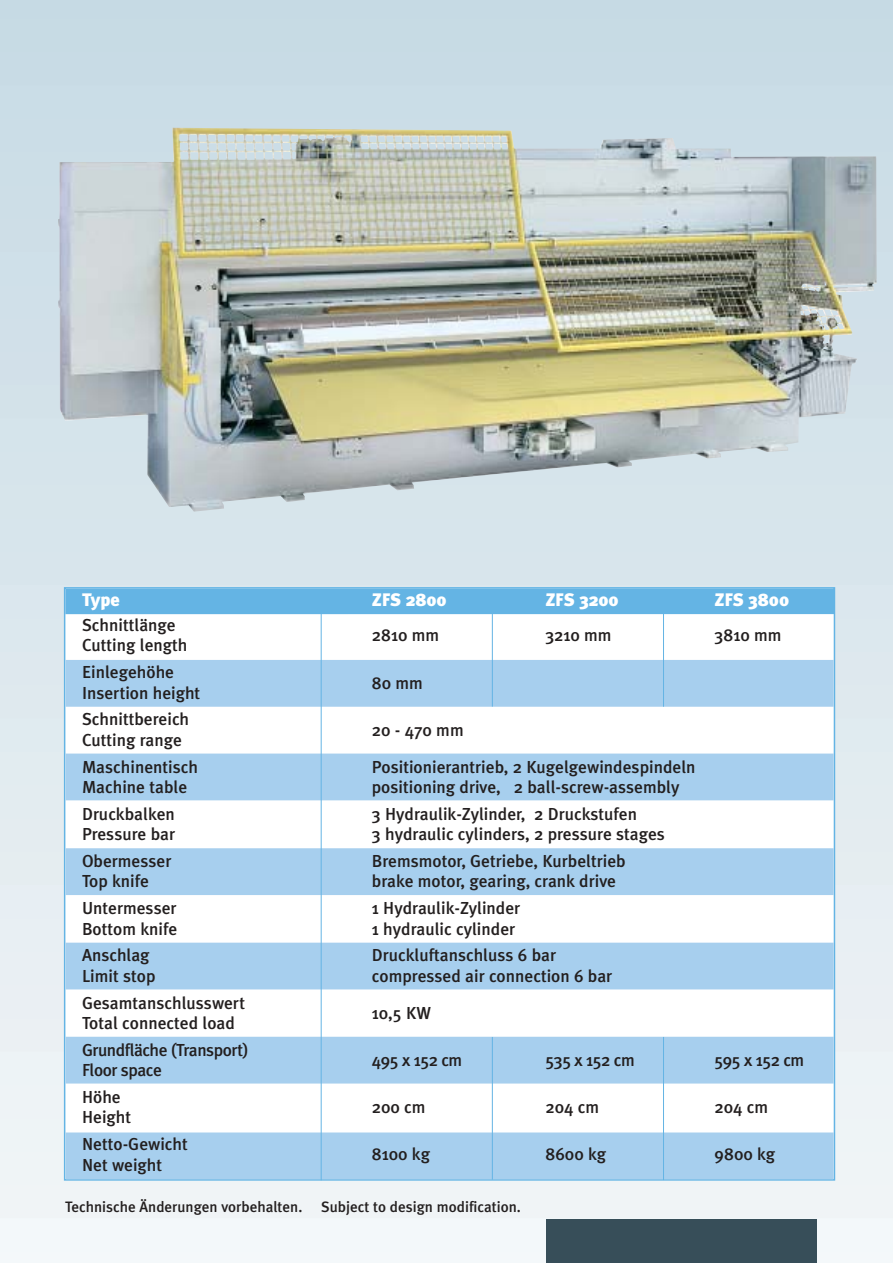
<style>
.page{position:relative;width:893px;height:1263px;background:#fff}
.page>*{position:absolute;margin:0;border:0;box-sizing:border-box;transform-origin:0 0}
.t1{font:900 18.15px "Meta Plus";color:#fff}
.t2{font:500 17.4px/20.4px "Meta Plus";color:#231f1f}
.t3{font:500 17.4px/20.4px "Meta Plus";letter-spacing:-.025em;color:#231f1f}
.t4{font:500 15.15px "Meta Plus";color:#231f1f}
</style>
<div class="page">
<div style="left:0;top:0;width:893px;height:27px;background:#c6dae4"></div>
<div style="left:0;top:11px;width:893px;height:50px;background:#c7dbe4"></div>
<div style="left:0;top:44px;width:893px;height:50px;background:#c8dbe5"></div>
<div style="left:0;top:77px;width:893px;height:50px;background:#cadde7"></div>
<div style="left:0;top:111px;width:893px;height:50px;background:#cbdde7"></div>
<div style="left:0;top:144px;width:893px;height:50px;background:#ccdee7"></div>
<div style="left:0;top:177px;width:893px;height:50px;background:#cddee7"></div>
<div style="left:0;top:211px;width:893px;height:50px;background:#cedee7"></div>
<div style="left:0;top:244px;width:893px;height:50px;background:#cfe0e9"></div>
<div style="left:0;top:277px;width:893px;height:50px;background:#d0e0e9"></div>
<div style="left:0;top:311px;width:893px;height:50px;background:#d1e0e9"></div>
<div style="left:0;top:344px;width:893px;height:50px;background:#d2e0e9"></div>
<div style="left:0;top:377px;width:893px;height:50px;background:#d3e2e9"></div>
<div style="left:0;top:411px;width:893px;height:49px;background:#d5e4eb"></div>
<div style="left:0;top:444px;width:893px;height:50px;background:#d6e4eb"></div>
<div style="left:0;top:477px;width:893px;height:50px;background:#d7e5eb"></div>
<div style="left:0;top:511px;width:893px;height:49px;background:#d7e5ec"></div>
<div style="left:0;top:544px;width:893px;height:50px;background:#d8e5ec"></div>
<div style="left:0;top:577px;width:893px;height:50px;background:#dbe7ee"></div>
<div style="left:0;top:610px;width:893px;height:50px;background:#dce8ee"></div>
<div style="left:0;top:644px;width:893px;height:50px;background:#dee8ee"></div>
<div style="left:0;top:677px;width:893px;height:50px;background:#dfe9ee"></div>
<div style="left:0;top:710px;width:893px;height:50px;background:#e0ebf0"></div>
<div style="left:0;top:744px;width:893px;height:50px;background:#e2ecf0"></div>
<div style="left:0;top:777px;width:893px;height:50px;background:#e3ecf0"></div>
<div style="left:0;top:810px;width:893px;height:50px;background:#e4ecf0"></div>
<div style="left:0;top:844px;width:893px;height:50px;background:#e5edf0"></div>
<div style="left:0;top:877px;width:893px;height:50px;background:#e7eef3"></div>
<div style="left:0;top:910px;width:893px;height:50px;background:#e8eff3"></div>
<div style="left:0;top:944px;width:893px;height:50px;background:#e9eff3"></div>
<div style="left:0;top:977px;width:893px;height:50px;background:#eaeff3"></div>
<div style="left:0;top:1010px;width:893px;height:50px;background:#ebf0f3"></div>
<div style="left:0;top:1044px;width:893px;height:50px;background:#edf3f6"></div>
<div style="left:0;top:1077px;width:893px;height:50px;background:#eef3f6"></div>
<div style="left:0;top:1110px;width:893px;height:50px;background:#eef4f6"></div>
<div style="left:0;top:1144px;width:893px;height:49px;background:#eff4f6"></div>
<div style="left:0;top:1177px;width:893px;height:50px;background:#f0f4f6"></div>
<div style="left:0;top:1210px;width:893px;height:50px;background:#f3f8fa"></div>
<div style="left:0;top:1244px;width:893px;height:19px;background:#f4f8fa"></div>
<img style="left:58px;top:128px;width:819px;height:384px">
<div style="left:65px;top:588px;width:769px;height:592px;background:#fff"></div>
<div style="left:66px;top:660px;width:768px;height:47px;background:#a7cfee"></div>
<div style="left:66px;top:753px;width:768px;height:47px;background:#a7cfee"></div>
<div style="left:66px;top:848px;width:768px;height:47px;background:#a7cfee"></div>
<div style="left:66px;top:943px;width:768px;height:46px;background:#a7cfee"></div>
<div style="left:66px;top:1037px;width:768px;height:46px;background:#a7cfee"></div>
<div style="left:66px;top:1132px;width:768px;height:47px;background:#a7cfee"></div>
<div style="left:65px;top:588px;width:769px;height:26px;background:#64b4e4"></div>
<hr style="left:321px;top:592px;width:1px;height:588px;background:#64b4e4">
<hr style="left:492px;top:1037px;width:1px;height:143px;background:#64b4e4">
<hr style="left:663px;top:1037px;width:1px;height:143px;background:#64b4e4">
<hr style="left:492px;top:597px;width:1px;height:110px;background:#64b4e4">
<hr style="left:663px;top:597px;width:1px;height:110px;background:#64b4e4">
<div style="left:546px;top:1219px;width:271px;height:44px;background:#374e59"></div>
<p class="t1" style="left:82px;top:589px;width:39px">Type</p>
<p class="t1" style="left:372px;top:589px;width:76px">ZFS 2800</p>
<p class="t1" style="left:545px;top:589px;width:75px">ZFS 3200</p>
<p class="t1" style="left:714px;top:589px;width:76px">ZFS 3800</p>
<p class="t2" style="left:82px;top:615px;width:107px">Schnittlänge<br>Cutting length</p>
<p class="t2" style="left:372px;top:625px;width:69px">2810 mm</p>
<p class="t2" style="left:545px;top:625px;width:68px">3210 mm</p>
<p class="t2" style="left:714px;top:625px;width:69px">3810 mm</p>
<p class="t2" style="left:82px;top:662px;width:120px">Einlegehöhe<br>Insertion height</p>
<p class="t2" style="left:372px;top:672px;width:53px">80 mm</p>
<p class="t2" style="left:82px;top:709px;width:109px">Schnittbereich<br>Cutting range</p>
<p class="t2" style="left:372px;top:719px;width:93px">20 - 470 mm</p>
<p class="t2" style="left:82px;top:756px;width:117px">Maschinentisch</p>
<p class="t2" style="left:372px;top:756px;width:325px">Positionierantrieb, 2 Kugelgewindespindeln</p>
<p class="t2" style="left:82px;top:777px;width:107px">Machine table</p>
<p class="t2" style="left:372px;top:777px;width:309px">positioning drive, 2 ball-screw-assembly</p>
<p class="t2" style="left:82px;top:803px;width:94px">Druckbalken</p>
<p class="t2" style="left:372px;top:803px;width:267px">3 Hydraulik-Zylinder, 2 Druckstufen</p>
<p class="t2" style="left:82px;top:824px;width:95px">Pressure bar</p>
<p class="t2" style="left:372px;top:824px;width:295px">3 hydraulic cylinders, 2 pressure stages</p>
<p class="t2" style="left:82px;top:851px;width:91px">Obermesser</p>
<p class="t2" style="left:372px;top:851px;width:255px">Bremsmotor, Getriebe, Kurbeltrieb</p>
<p class="t2" style="left:82px;top:871px;width:68px">Top knife</p>
<p class="t2" style="left:372px;top:871px;width:246px">brake motor, gearing, crank drive</p>
<p class="t2" style="left:82px;top:898px;width:96px">Untermesser</p>
<p class="t2" style="left:372px;top:898px;width:150px">1 Hydraulik-Zylinder</p>
<p class="t2" style="left:82px;top:918px;width:97px">Bottom knife</p>
<p class="t2" style="left:372px;top:918px;width:145px">1 hydraulic cylinder</p>
<p class="t2" style="left:82px;top:945px;width:69px">Anschlag</p>
<p class="t2" style="left:372px;top:945px;width:186px">Druckluftanschluss 6 bar</p>
<p class="t2" style="left:82px;top:965px;width:75px">Limit stop</p>
<p class="t2" style="left:372px;top:965px;width:242px">compressed air connection 6 bar</p>
<p class="t2" style="left:82px;top:992px;width:165px">Gesamtanschlusswert<br>Total connected load</p>
<p class="t2" style="left:372px;top:1002px;width:61px">10,5 KW</p>
<p class="t3" style="left:82px;top:1039px;width:168px">Grundfläche (Transport)<br>Floor space</p>
<p class="t2" style="left:372px;top:1050px;width:92px">495 x 152 cm</p>
<p class="t2" style="left:545px;top:1050px;width:91px">535 x 152 cm</p>
<p class="t2" style="left:714px;top:1050px;width:91px">595 x 152 cm</p>
<p class="t2" style="left:82px;top:1086px;width:51px">Höhe<br>Height</p>
<p class="t2" style="left:372px;top:1097px;width:55px">200 cm</p>
<p class="t2" style="left:545px;top:1097px;width:55px">204 cm</p>
<p class="t2" style="left:714px;top:1097px;width:55px">204 cm</p>
<p class="t2" style="left:82px;top:1134px;width:107px">Netto-Gewicht<br>Net weight</p>
<p class="t2" style="left:372px;top:1144px;width:60px">8100 kg</p>
<p class="t2" style="left:545px;top:1144px;width:62px">8600 kg</p>
<p class="t2" style="left:714px;top:1144px;width:62px">9800 kg</p>
<p class="t4" style="left:65px;top:1198px;width:457px">Technische Änderungen vorbehalten. Subject to design modification.</p>
</div>
